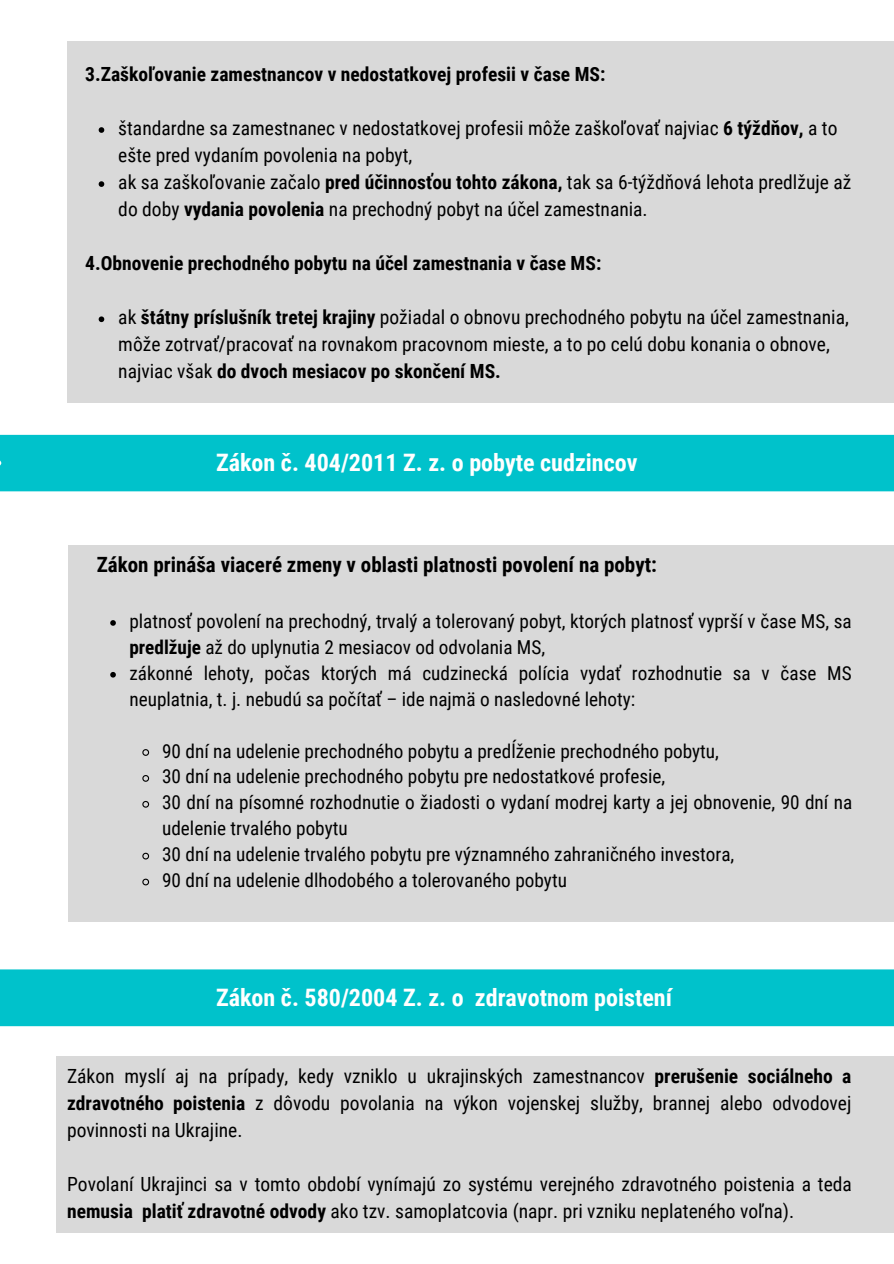
<style>
.page{position:relative;width:894px;height:1264px;background:#fff}
.page>*{position:absolute;margin:0;border:0;box-sizing:border-box;transform-origin:0 0}
.t1{font:700 24px "Roboto Condensed";color:#fff}
.t2{font:700 21px "Roboto Condensed";color:#000}
.t3{font:19.5px/27px "Roboto Condensed";color:#000}
.t4{font:700 19.5px "Roboto Condensed";color:#000}
.t5{font:19.2px/26px "Roboto Condensed";color:#000}
.s1{font-weight:700}
</style>
<div class="page">
<div style="left:67px;top:41px;width:826px;height:361px;background:#d9d9d9"></div>
<svg style="left:99px;top:127px;width:5px;height:6px"></svg>
<svg style="left:99px;top:181px;width:5px;height:6px"></svg>
<svg style="left:99px;top:316px;width:5px;height:6px"></svg>
<div style="left:0;top:435px;width:893px;height:56px;background:#00c2cb"></div>
<div style="left:69px;top:545px;width:824px;height:376px;background:#d9d9d9"></div>
<svg style="left:110px;top:620px;width:6px;height:5px"></svg>
<svg style="left:110px;top:672px;width:6px;height:5px"></svg>
<svg style="left:142px;top:749px;width:8px;height:7px"></svg>
<svg style="left:142px;top:775px;width:8px;height:7px"></svg>
<svg style="left:142px;top:800px;width:8px;height:8px"></svg>
<svg style="left:142px;top:852px;width:8px;height:8px"></svg>
<svg style="left:142px;top:878px;width:8px;height:8px"></svg>
<div style="left:0;top:969px;width:893px;height:57px;background:#00c2cb"></div>
<div style="left:56px;top:1055px;width:837px;height:177px;background:#d9d9d9"></div>
<p class="t4" style="left:85px;top:60px;width:521px">3.Zaškoľovanie zamestnancov v nedostatkovej profesii v čase MS:</p>
<p class="t3" style="left:118px;top:114px;width:734px">štandardne sa zamestnanec v nedostatkovej profesii môže zaškoľovať najviac <span class="s1">6 týždňov,</span> a to ešte pred vydaním povolenia na pobyt,<br>ak sa zaškoľovanie začalo <span class="s1">pred účinnosťou tohto zákona,</span> tak sa 6-týždňová lehota predlžuje až do doby <span class="s1">vydania povolenia</span> na prechodný pobyt na účel zamestnania.</p>
<p class="t4" style="left:85px;top:250px;width:517px">4.Obnovenie prechodného pobytu na účel zamestnania v čase MS:</p>
<p class="t3" style="left:118px;top:303px;width:731px">ak <span class="s1">štátny príslušník tretej krajiny</span> požiadal o obnovu prechodného pobytu na účel zamestnania, môže zotrvať/pracovať na rovnakom pracovnom mieste, a to po celú dobu konania o obnove, najviac však <span class="s1">do dvoch mesiacov po skončení MS.</span></p>
<p class="t1" style="left:216px;top:446px;width:423px">Zákon č. 404/2011 Z. z. o pobyte cudzincov</p>
<p class="t2" style="left:97px;top:549px;width:561px">Zákon prináša viaceré zmeny v oblasti platnosti povolení na pobyt:</p>
<p class="t5" style="left:129px;top:607px;width:723px">platnosť povolení na prechodný, trvalý a tolerovaný pobyt, ktorých platnosť vyprší v čase MS, sa <span class="s1">predlžuje</span> až do uplynutia 2 mesiacov od odvolania MS,<br>zákonné lehoty, počas ktorých má cudzinecká polícia vydať rozhodnutie sa v čase MS neuplatnia, t. j. nebudú sa počítať – ide najmä o nasledovné lehoty:</p>
<p class="t5" style="left:162px;top:737px;width:691px">90 dní na udelenie prechodného pobytu a predĺženie prechodného pobytu,<br>30 dní na udelenie prechodného pobytu pre nedostatkové profesie,<br>30 dní na písomné rozhodnutie o žiadosti o vydaní modrej karty a jej obnovenie, 90 dní na udelenie trvalého pobytu<br>30 dní na udelenie trvalého pobytu pre významného zahraničného investora,<br>90 dní na udelenie dlhodobého a tolerovaného pobytu</p>
<p class="t1" style="left:216px;top:980px;width:457px">Zákon č. 580/2004 Z. z. o zdravotnom poistení</p>
<p class="t3" style="left:67px;top:1062px;width:785px;text-align:justify">Zákon myslí aj na prípady, kedy vzniklo u ukrajinských zamestnancov <span class="s1">prerušenie sociálneho a zdravotného poistenia</span> z dôvodu povolania na výkon vojenskej služby, brannej alebo odvodovej povinnosti na Ukrajine.</p>
<p class="t3" style="left:67px;top:1170px;width:786px">Povolaní Ukrajinci sa v tomto období vynímajú zo systému verejného zdravotného poistenia a teda <span class="s1">nemusia platiť zdravotné odvody</span> ako tzv. samoplatcovia (napr. pri vzniku neplateného voľna).</p>
</div>
